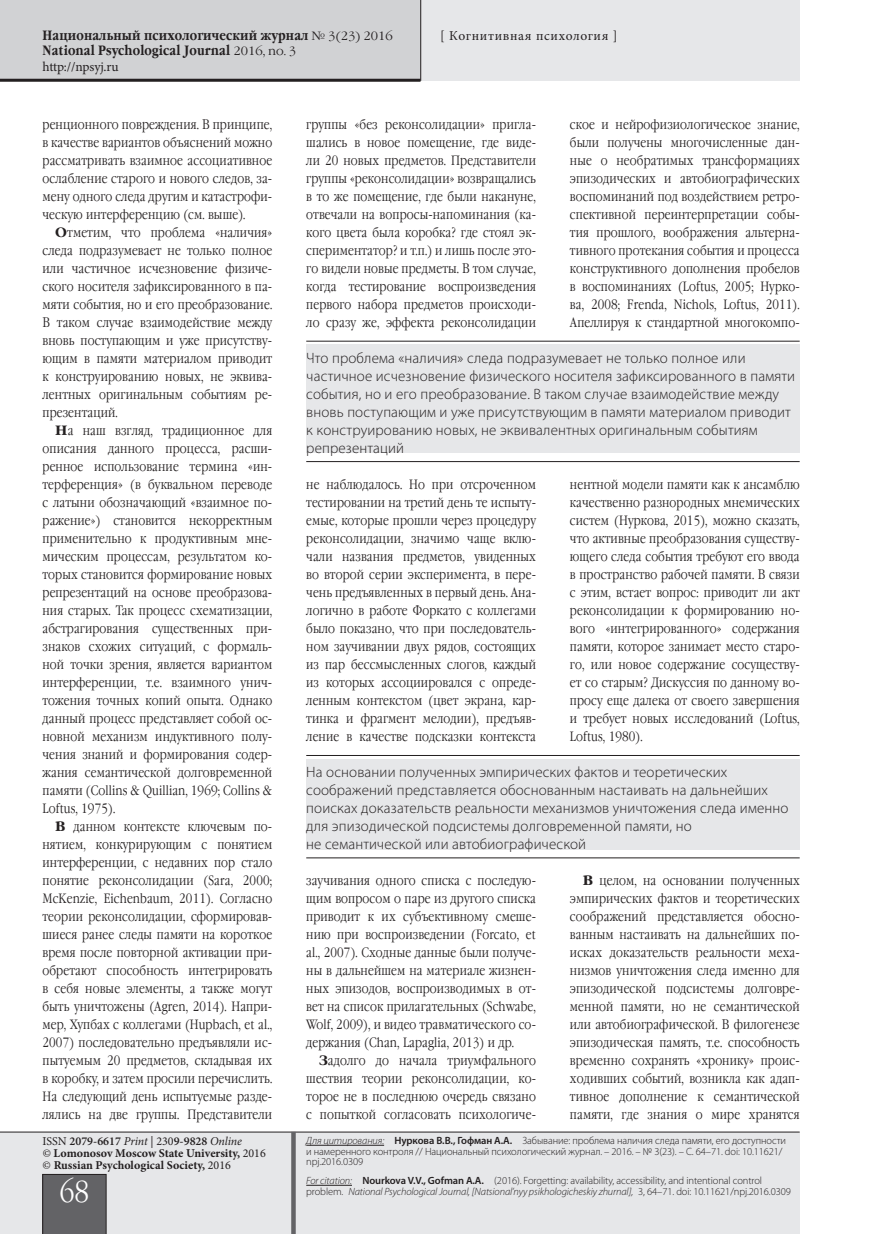
<style>
.page{position:relative;width:872px;height:1234px;background:#fff}
.page>*{position:absolute;margin:0;border:0;box-sizing:border-box;transform-origin:0 0}
.t1{font:30px "Garamond Narrow C";color:#fff}
.Insert___MEDIUM{font:300 15px/18px "Myriad Pro";letter-spacing:.01em;color:#231f20}
.Main_text{font:13.5px/18px "Garamond Narrow C";letter-spacing:.01em;color:#231f20;text-align:justify}
.t2{font:700 13.5px/15px "Garamond Narrow C";letter-spacing:.01em;color:#231f20}
.t3{font:13.5px "Minion Pro";letter-spacing:.045em;color:#231f20}
.t4{font:13.5px "Minion Pro";letter-spacing:-.015em;color:#231f20}
.t5{font:700 12px/12px "Minion Pro";color:#231f20}
.t6{font:300 10.5px/10.5px "Myriad Pro";letter-spacing:-.01em;color:#231f20}
.s1{font-family:"Garamond C";font-weight:400;font-size:12px}
.s2{font-family:"Garamond C";font-weight:700}
.s3{font-weight:400}
.s4{font-weight:600}
.s5{font-weight:400;font-style:italic}
.s6{font-style:italic}
</style>
<div class="page">
<div style="left:0;top:0;width:799px;height:81px;background:#e6e7e9"></div>
<div style="left:0;top:0;width:421px;height:79px;background:#d1d2d4"></div>
<div style="left:0;top:1132px;width:799px;height:101px;background:#e6e7e9"></div>
<hr style="left:0;top:1131px;width:799px;height:1px;background:#231f20">
<div style="left:43px;top:1173px;width:63px;height:60px;background:#636366"></div>
<hr style="left:0;top:79px;width:420px;height:3px;background:#231f20">
<div style="left:291px;top:1131px;width:5px;height:102px;background:#636366"></div>
<hr style="left:420px;top:0;width:1px;height:81px;background:#231f20">
<hr style="left:306px;top:1144px;width:78px;height:1px;background:#231f20">
<hr style="left:306px;top:1184px;width:46px;height:1px;background:#231f20">
<div style="left:306px;top:345px;width:493px;height:108px;background:#e6e7e9"></div>
<hr style="left:306px;top:341px;width:493px;height:1px;background:#231f20">
<hr style="left:306px;top:461px;width:493px;height:1px;background:#231f20">
<div style="left:306px;top:759px;width:493px;height:90px;background:#e6e7e9"></div>
<hr style="left:306px;top:755px;width:493px;height:1px;background:#231f20">
<hr style="left:306px;top:857px;width:493px;height:1px;background:#231f20">
<p class="t2" style="left:43px;top:28px;width:352px">Национальный психологический журнал <span class="s1">№ 3(23) 2016<br></span>National Psychological Journal <span class="s1">2016, no. 3</span></p>
<p class="t4" style="left:43px;top:57px;width:78px">http://npsyj.ru</p>
<p class="t3" style="left:440px;top:26px;width:179px">[ Когнитивная психология ]</p>
<p class="Main_text" style="left:43px;top:115px;width:231px">ренционного повреждения. В принципе, в качестве вариантов объяснений можно рассматривать взаимное ассоциативное ослабление старого и нового следов, за&shy;мену одного следа другим и катастрофи&shy;ческую интерференцию (см. выше).</p>
<p class="Main_text" style="left:43px;top:223px;width:231px;text-indent:13px"><span class="s2">О</span>тметим, что проблема «наличия» следа подразумевает не только полное или частичное исчезновение физиче&shy;ского носителя зафиксированного в па&shy;мяти события, но и его преобразование.<br>В таком случае взаимодействие между вновь поступающим и уже присутству&shy;ющим в памяти материалом приводит к конструированию новых, не эквива&shy;лентных оригинальным событиям ре&shy;презентаций.</p>
<p class="Main_text" style="left:43px;top:421px;width:231px;text-indent:13px"><span class="s2">Н</span>а наш взгляд, традиционное для описания данного процесса, расши&shy;ренное использование термина «ин&shy;терференция» (в буквальном переводе с латыни обозначающий «взаимное по&shy;ражение») становится некорректным применительно к продуктивным мне&shy;мическим процессам, результатом ко&shy;торых становится формирование новых репрезентаций на основе преобразова&shy;ния старых. Так процесс схематизации, абстрагирования существенных при&shy;знаков схожих ситуаций, с формаль&shy;ной точки зрения, является вариантом интерференции, т.е. взаимного унич&shy;тожения точных копий опыта. Однако данный процесс представляет собой ос&shy;новной механизм индуктивного полу&shy;чения знаний и формирования содер&shy;жания семантической долговременной памяти (Collins &amp; Quillian, 1969; Collins &amp; Loftus, 1975).</p>
<p class="Main_text" style="left:43px;top:817px;width:231px;text-indent:13px"><span class="s2">В</span> данном контексте ключевым по&shy;нятием, конкурирующим с понятием интерференции, с недавних пор стало понятие реконсолидации (Sara, 2000; McKenzie, Eichenbaum, 2011). Согласно теории реконсолидации, сформировав&shy;шиеся ранее следы памяти на короткое время после повторной активации при&shy;обретают способность интегрировать в себя новые элементы, а также могут быть уничтожены (Agren, 2014). Напри&shy;мер, Хупбах с коллегами (Hupbach, et al., 2007) последовательно предъявляли ис&shy;пытуемым 20 предметов, складывая их в коробку, и затем просили перечислить.<br>На следующий день испытуемые разде&shy;лялись на две группы. Представители</p>
<p class="t5" style="left:43px;top:1134px;width:225px"><span class="s3">ISSN</span> <span class="s4">2079-6617</span> <span class="s5">Print</span> <span class="s3">| 230</span><span class="s4">9-9828</span> <span class="s5">Online<br>©</span> Lomonosov Moscow State University, <span class="s3">2016 ©</span> Russian Psychological Society, <span class="s3">2016</span></p>
<h1 class="t1" style="left:60px;top:1175px;width:31px">68</h1>
<p class="Main_text" style="left:306px;top:115px;width:231px">группы «без реконсолидации» пригла&shy;шались в новое помещение, где виде&shy;ли 20 новых предметов. Представители группы «реконсолидации» возвращались в то же помещение, где были накануне, отвечали на вопросы-напоминания (ка&shy;кого цвета была коробка? где стоял эк&shy;спериментатор? и т.п.) и лишь после это&shy;го видели новые предметы. В том случае, когда тестирование воспроизведения первого набора предметов происходи&shy;ло сразу же, эффекта реконсолидации</p>
<p class="Main_text" style="left:570px;top:115px;width:231px">ское и нейрофизиологическое знание, были получены многочисленные дан&shy;ные о необратимых трансформациях эпизодических и автобиографических воспоминаний под воздействием ретро&shy;спективной переинтерпретации собы&shy;тия прошлого, воображения альтерна&shy;тивного протекания события и процесса конструктивного дополнения пробелов в воспоминаниях (Loftus, 2005; Нурко&shy;ва, 2008; Frenda, Nichols, Loftus, 2011).<br>Апеллируя к стандартной многокомпо-</p>
<p class="Insert___MEDIUM" style="left:306px;top:348px;width:490px">Что проблема «наличия» следа подразумевает не только полное или частичное исчезновение физического носителя зафиксированного в памяти события, но и его преобразование. В таком случае взаимодействие между вновь поступающим и уже присутствующим в памяти материалом приводит к конструированию новых, не эквивалентных оригинальным событиям репрезентаций</p>
<p class="Main_text" style="left:306px;top:475px;width:231px">не наблюдалось. Но при отсроченном тестировании на третий день те испыту&shy;емые, которые прошли через процедуру реконсолидации, значимо чаще вклю&shy;чали названия предметов, увиденных во второй серии эксперимента, в пере&shy;чень предъявленных в первый день. Ана&shy;логично в работе Форкато с коллегами было показано, что при последователь&shy;ном заучивании двух рядов, состоящих из пар бессмысленных слогов, каждый из которых ассоциировался с опреде&shy;ленным контекстом (цвет экрана, кар&shy;тинка и фрагмент мелодии), предъяв&shy;ление в качестве подсказки контекста</p>
<p class="Main_text" style="left:570px;top:475px;width:231px">нентной модели памяти как к ансамблю качественно разнородных мнемических систем (Нуркова, 2015), можно сказать, что активные преобразования существу&shy;ющего следа события требуют его ввода в пространство рабочей памяти. В связи с этим, встает вопрос: приводит ли акт реконсолидации к формированию но&shy;вого «интегрированного» содержания памяти, которое занимает место старо&shy;го, или новое содержание сосуществу&shy;ет со старым? Дискуссия по данному во&shy;просу еще далека от своего завершения и требует новых исследований (Loftus, Loftus, 1980).</p>
<p class="Insert___MEDIUM" style="left:306px;top:762px;width:484px">На основании полученных эмпирических фактов и теоретических соображений представляется обоснованным настаивать на дальнейших поисках доказательств реальности механизмов уничтожения следа именно для эпизодической подсистемы долговременной памяти, но<br>не семантической или автобиографической</p>
<p class="Main_text" style="left:306px;top:871px;width:231px">заучивания одного списка с последую&shy;щим вопросом о паре из другого списка приводит к их субъективному смеше&shy;нию при воспроизведении (Forcato, et al., 2007). Сходные данные были получе&shy;ны в дальнейшем на материале жизнен&shy;ных эпизодов, воспроизводимых в от&shy;вет на список прилагательных (Schwabe, Wolf, 2009), и видео травматического со&shy;держания (Chan, Lapaglia, 2013) и др.</p>
<p class="Main_text" style="left:306px;top:1051px;width:231px;text-indent:13px"><span class="s2">З</span>адолго до начала триумфального шествия теории реконсолидации, ко&shy;торое не в последнюю очередь связано с попыткой согласовать психологиче-</p>
<p class="Main_text" style="left:570px;top:871px;width:231px;text-indent:13px"><span class="s2">В</span> целом, на основании полученных эмпирических фактов и теоретических соображений представляется обосно&shy;ванным настаивать на дальнейших по&shy;исках доказательств реальности меха&shy;низмов уничтожения следа именно для эпизодической подсистемы долговре&shy;менной памяти, но не семантической или автобиографической. В филогенезе эпизодическая память, т.е. способность временно сохранять «хронику» проис&shy;ходивших событий, возникла как адап&shy;тивное дополнение к семантической памяти, где знания о мире хранятся</p>
<p class="t6" style="left:306px;top:1134px;width:481px"><span class="s6">Для цитирования:</span> <span class="s4">Нуркова В.В., Гофман А.А.</span> Забывание: проблема наличия следа памяти, его доступности и намеренного контроля // Национальный психологический журнал. – 2016. – № 3(23). – С. 64–71. doi: 10.11621/ npj.2016.0309</p>
<p class="t6" style="left:306px;top:1174px;width:486px"><span class="s6">For citation:</span> <span class="s4">Nourkova V.V., Gofman A.A.</span> (2016). Forgetting: availability, accessibility, and intentional control problem. <span class="s6">National Psychological Journal, [Natsional’nyy psikhologicheskiy zhurnal],</span> 3, 64–71. doi: 10.11621/npj.2016.0309</p>
</div>
